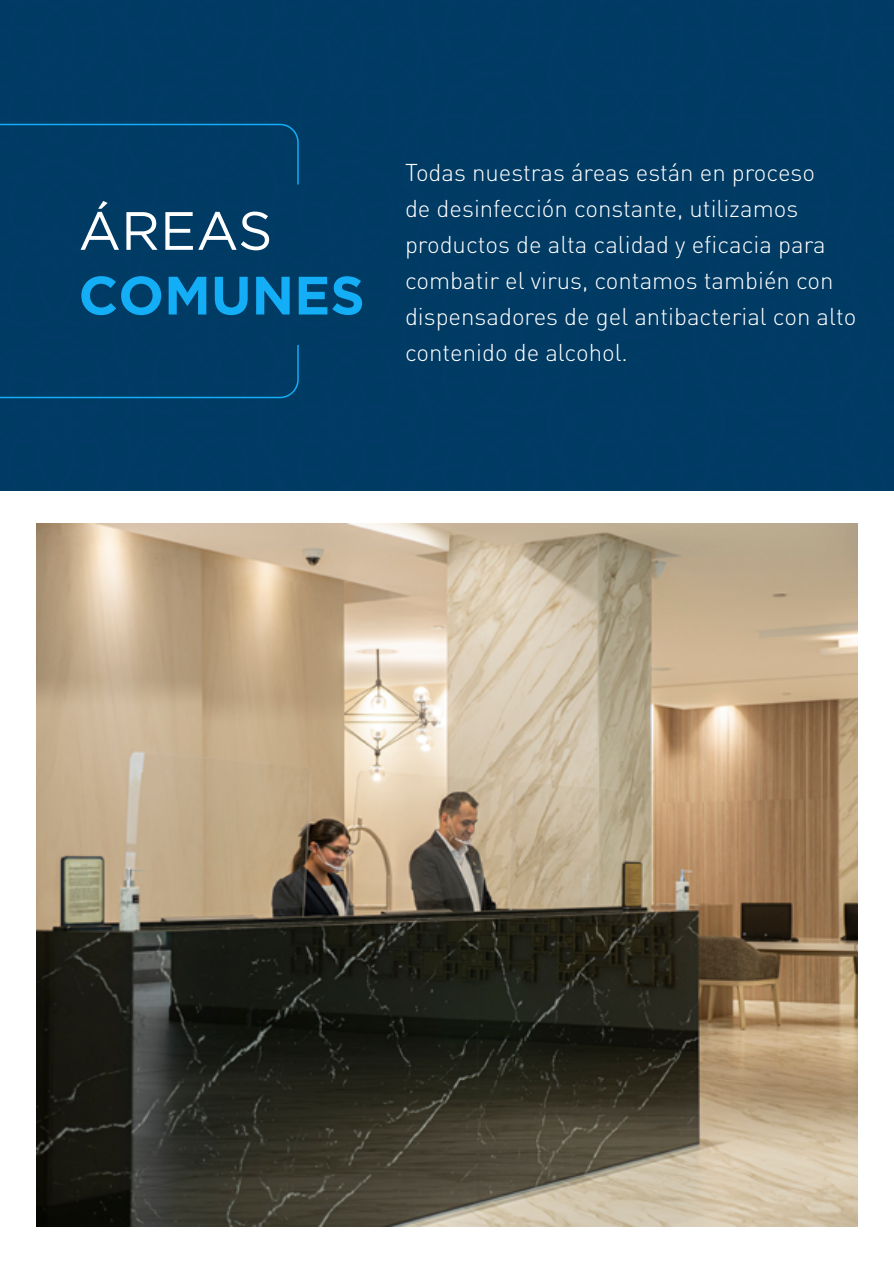
<style>
.page{position:relative;width:894px;height:1263px;background:#fff}
.page>*{position:absolute;margin:0;border:0;box-sizing:border-box;transform-origin:0 0}
.t1{font:700 53.85px "Gotham";color:#13aef6}
.t2{font:53.85px "Gotham";color:#fff}
.t3{font:300 24px/36px "DIN Pro";color:#fff}
</style>
<div class="page">
<div style="left:0;top:0;width:894px;height:490px;background:#003b64"></div>
<svg style="left:0;top:123px;width:299px;height:62px"></svg>
<img style="left:36px;top:524px;width:822px;height:703px">
<svg style="left:0;top:345px;width:299px;height:54px"></svg>
<h1 class="t2" style="left:78px;top:201px;width:195px">ÁREAS</h1>
<h1 class="t1" style="left:78px;top:264px;width:288px">COMUNES</h1>
<p class="t3" style="left:405px;top:152px;width:453px">Todas nuestras áreas están en proceso<br>de desinfección constante, utilizamos productos de alta calidad y eficacia para combatir el virus, contamos también con dispensadores de gel antibacterial con alto contenido de alcohol.</p>
</div>
